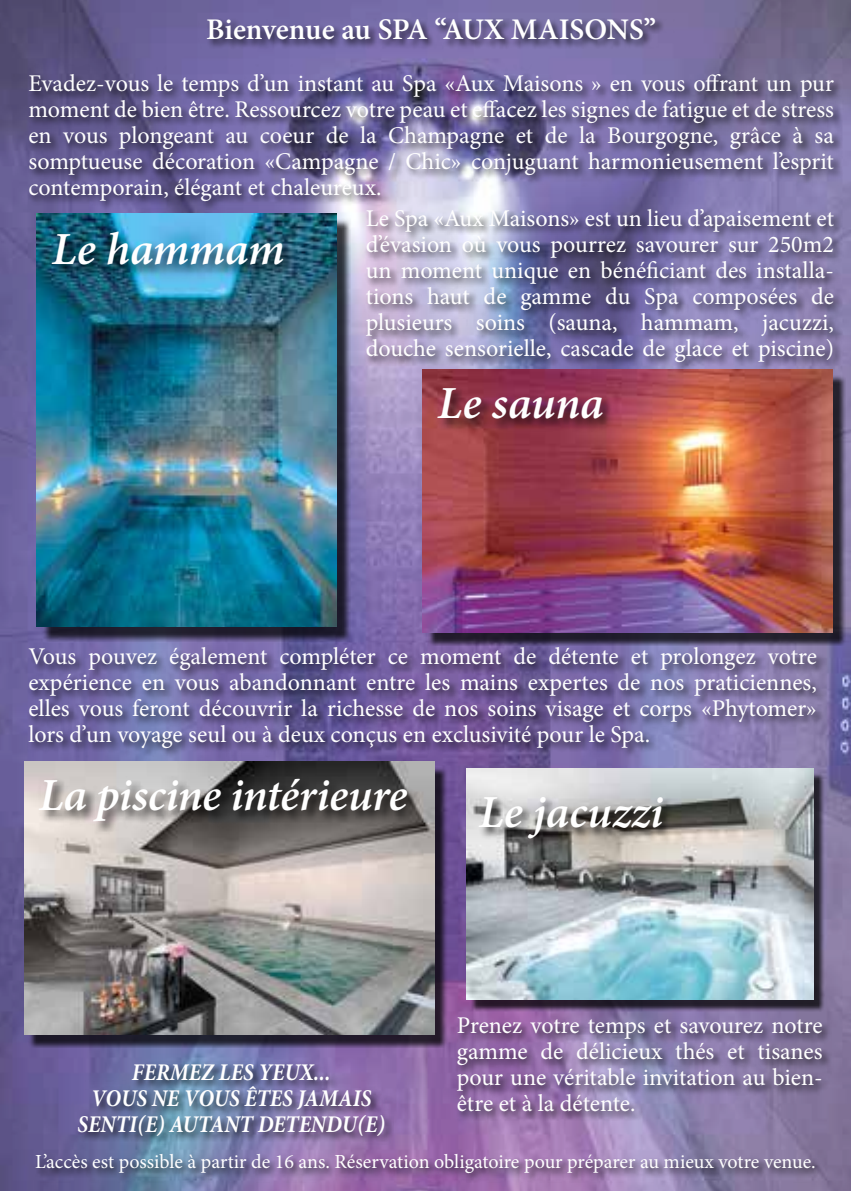
<style>
.page{position:relative;width:851px;height:1191px;background:#fff}
.page>*{position:absolute;margin:0;border:0;box-sizing:border-box;transform-origin:0 0}
.t1{font:italic 600 46px "Minion Pro";letter-spacing:-.005em;color:#fff}
.t2{font:600 30px "Minion Pro";letter-spacing:-.005em;color:#fff}
.t3{font:24px/26px "Minion Pro";color:#fff;text-align:justify}
.t4{font:italic 700 24px/26px "Minion Pro";color:#fff;text-align:center;scale:.9 1}
.t5{font:20px "Minion Pro";color:#fff}
</style>
<div class="page">
<img style="left:0;top:0;width:850px;height:1191px">
<div style="left:28px;top:765px;width:419px;height:283px;background:#000;opacity:.75"></div>
<img style="left:24px;top:761px;width:410px;height:273px">
<div style="left:37px;top:776px;width:383px;height:58px;background:#000;opacity:.75"></div>
<div style="left:470px;top:772px;width:354px;height:239px;background:#000;opacity:.75"></div>
<img style="left:466px;top:768px;width:347px;height:231px">
<div style="left:477px;top:795px;width:196px;height:54px;background:#000;opacity:.75"></div>
<div style="left:427px;top:374px;width:419px;height:272px;background:#000;opacity:.75"></div>
<img style="left:422px;top:371px;width:410px;height:262px">
<div style="left:435px;top:385px;width:180px;height:47px;background:#000;opacity:.75"></div>
<div style="left:41px;top:218px;width:310px;height:424px;background:#000;opacity:.75"></div>
<img style="left:37px;top:214px;width:299px;height:413px">
<div style="left:49px;top:228px;width:248px;height:51px;background:#000;opacity:.75"></div>
<div style="left:28px;top:16px;width:815px;height:194px;background:#000;opacity:.75"></div>
<div style="left:76px;top:1061px;width:318px;height:83px;background:#000;opacity:.75"></div>
<div style="left:364px;top:207px;width:479px;height:164px;background:#000;opacity:.75"></div>
<div style="left:27px;top:645px;width:799px;height:112px;background:#000;opacity:.75"></div>
<div style="left:455px;top:1015px;width:376px;height:106px;background:#000;opacity:.75"></div>
<div style="left:34px;top:1152px;width:790px;height:31px;background:#000;opacity:.75"></div>
<p class="t2" style="left:206px;top:8px;width:451px">Bienvenue au SPA ‘‘AUX MAISONS’’</p>
<p class="t3" style="left:28px;top:70px;width:807px">Evadez-vous le temps d’un instant au Spa «Aux Maisons » en vous offrant un pur moment de bien être. Ressourcez votre peau et effacez les signes de fatigue et de stress en vous plongeant au coeur de la Champagne et de la Bourgogne, grâce à sa somptueuse décoration «Campagne / Chic» conjuguant harmonieusement l’esprit contemporain, élégant et chaleureux.</p>
<h1 class="t1" style="left:52px;top:217px;width:234px">Le hammam</h1>
<p class="t3" style="left:365px;top:205px;width:470px">Le Spa «Aux Maisons» est un lieu d’apaisement et d’évasion où vous pourrez savourer sur 250m2 un moment unique en bénéficiant des installa&shy;tions haut de gamme du Spa composées de plusieurs soins (sauna, hammam, jacuzzi, douche sensorielle, cascade de glace et piscine)</p>
<h1 class="t1" style="left:437px;top:371px;width:168px">Le sauna</h1>
<p class="t3" style="left:28px;top:643px;width:790px">Vous pouvez également compléter ce moment de détente et prolongez votre expérience en vous abandonnant entre les mains expertes de nos praticiennes, elles vous feront découvrir la richesse de nos soins visage et corps «Phytomer» lors d’un voyage seul ou à deux conçus en exclusivité pour le Spa.</p>
<h1 class="t1" style="left:39px;top:763px;width:370px">La piscine intérieure</h1>
<h1 class="t1" style="left:478px;top:780px;width:186px">Le jacuzzi</h1>
<p class="t4" style="left:78px;top:1058px;width:343px">FERMEZ LES YEUX...<br>VOUS NE VOUS ÊTES JAMAIS<br>SENTI(E) AUTANT DETENDU(E)</p>
<p class="t3" style="left:456px;top:1012px;width:367px">Prenez votre temps et savourez notre gamme de délicieux thés et tisanes pour une véritable invitation au bien&shy;être et à la détente.</p>
<p class="t5" style="left:35px;top:1148px;width:781px">L’accès est possible à partir de 16 ans. Réservation obligatoire pour préparer au mieux votre venue.</p>
</div>
